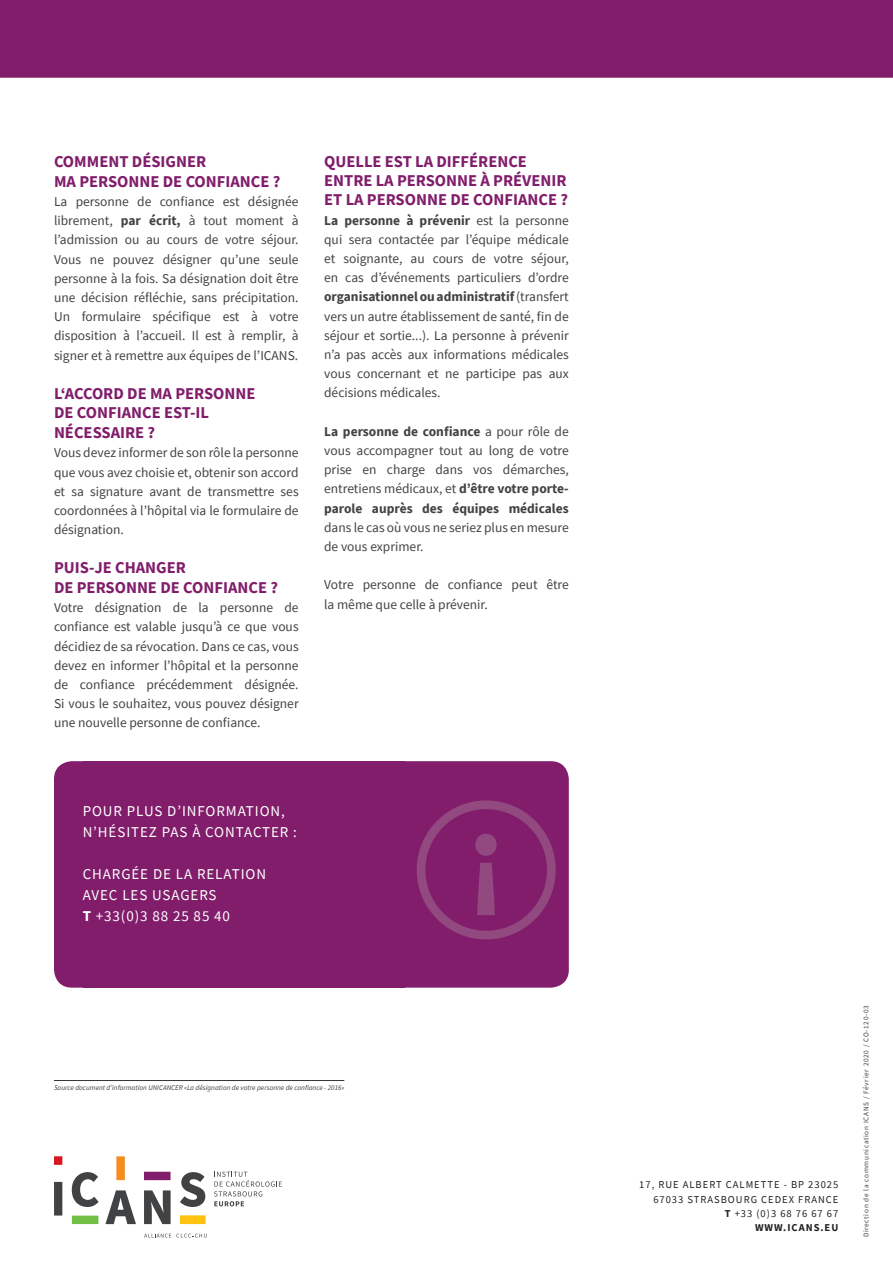
<style>
.page{position:relative;width:893px;height:1263px;background:#fff}
.page>*{position:absolute;margin:0;border:0;box-sizing:border-box;transform-origin:0 0}
.t1{font:700 16.5px/19.8px "Source Sans Pro";color:#811d6b}
.t2{font:15px/21px "Source Sans Pro";letter-spacing:.06em;color:#fff}
.t3{font:13.5px/19.2px "Source Sans Pro";color:#414243;text-align:justify}
.t4{font:10.5px/14.4px "Source Sans Pro";letter-spacing:.095em;color:#231f20;text-align:right}
.t5{font:italic 7.2px "Source Sans Pro";color:#414243}
.t6{font:7.2px "Source Sans Pro";letter-spacing:.095em;color:#414243}
.s1{font-weight:700}
</style>
<div class="page">
<div style="left:0;top:0;width:893px;height:78px;background:#811d6b"></div>
<svg style="left:180px;top:1172px;width:25px;height:35px"></svg>
<svg style="left:144px;top:1190px;width:27px;height:34px"></svg>
<svg style="left:106px;top:1190px;width:30px;height:34px"></svg>
<svg style="left:72px;top:1172px;width:27px;height:35px"></svg>
<div style="left:54px;top:1182px;width:8px;height:33px;background:#414243"></div>
<div style="left:54px;top:1156px;width:8px;height:9px;background:#d7171f"></div>
<div style="left:72px;top:1215px;width:26px;height:9px;background:#71bf44"></div>
<div style="left:116px;top:1156px;width:9px;height:24px;background:#f68b1f"></div>
<div style="left:144px;top:1172px;width:27px;height:8px;background:#811d6b"></div>
<div style="left:180px;top:1215px;width:25px;height:9px;background:#fec210"></div>
<svg style="left:144px;top:1233px;width:63px;height:4px"></svg>
<svg style="left:214px;top:1171px;width:68px;height:35px"></svg>
<div style="left:54px;top:761px;width:515px;height:227px;background:#811d6b;border-radius:18px"></div>
<div style="left:417px;top:800px;width:139px;height:139px;border:9px solid #92497f;border-radius:50%"></div>
<svg style="left:475px;top:834px;width:22px;height:81px"></svg>
<hr style="left:54px;top:1080px;width:290px;height:1px;background:#343739">
<p class="t1" style="left:54px;top:151px;width:228px">COMMENT DÉSIGNER<br>MA PERSONNE DE CONFIANCE ?</p>
<p class="t3" style="left:54px;top:192px;width:246px">La personne de confiance est désignée librement, <span class="s1">par écrit,</span> à tout moment à l’admission ou au cours de votre séjour.<br>Vous ne pouvez désigner qu’une seule personne à la fois. Sa désignation doit être une décision réfléchie, sans précipitation.<br>Un formulaire spécifique est à votre disposition à l’accueil. Il est à remplir, à signer et à remettre aux équipes de l’ICANS.</p>
<p class="t1" style="left:54px;top:383px;width:203px">L‘ACCORD DE MA PERSONNE<br>DE CONFIANCE EST-IL<br>NÉCESSAIRE ?</p>
<p class="t3" style="left:54px;top:443px;width:246px">Vous devez informer de son rôle la personne que vous avez choisie et, obtenir son accord et sa signature avant de transmettre ses coordonnées à l’hôpital via le formulaire de désignation.</p>
<p class="t1" style="left:54px;top:558px;width:226px">PUIS-JE CHANGER<br>DE PERSONNE DE CONFIANCE ?</p>
<p class="t3" style="left:54px;top:598px;width:246px">Votre désignation de la personne de confiance est valable jusqu’à ce que vous décidiez de sa révocation. Dans ce cas, vous devez en informer l’hôpital et la personne de confiance précédemment désignée.<br>Si vous le souhaitez, vous pouvez désigner une nouvelle personne de confiance.</p>
<p class="t1" style="left:324px;top:152px;width:245px;line-height:19.2px">QUELLE EST LA DIFFÉRENCE<br>ENTRE LA PERSONNE À PRÉVENIR<br>ET LA PERSONNE DE CONFIANCE ?</p>
<p class="t3" style="left:324px;top:210px;width:246px"><span class="s1">La personne à prévenir</span> est la personne qui sera contactée par l’équipe médicale et soignante, au cours de votre séjour, en cas d’événements particuliers d’ordre <span class="s1">organisationnel ou administratif</span> (transfert vers un autre établissement de santé, fin de séjour et sortie...). La personne à prévenir n’a pas accès aux informations médicales vous concernant et ne participe pas aux décisions médicales.</p>
<p class="t3" style="left:324px;top:422px;width:246px"><span class="s1">La personne de confiance</span> a pour rôle de vous accompagner tout au long de votre prise en charge dans vos démarches, entretiens médicaux, et <span class="s1">d’être votre porte&shy;parole auprès des équipes médicales</span></p>
<p class="t3" style="left:324px;top:518px;width:246px">dans le cas où vous ne seriez plus en mesure de vous exprimer.</p>
<p class="t3" style="left:324px;top:575px;width:246px">Votre personne de confiance peut être la même que celle à prévenir.</p>
<p class="t2" style="left:83px;top:800px;width:216px">POUR PLUS D’INFORMATION,<br>N’HÉSITEZ PAS À CONTACTER :</p>
<p class="t2" style="left:83px;top:863px;width:185px">CHARGÉE DE LA RELATION<br>AVEC LES USAGERS<br><span class="s1">T</span> +33(0)3 88 25 85 40</p>
<p class="t5" style="left:54px;top:1083px;width:292px">Source document d’information UNICANCER «La désignation de votre personne de confiance - 2016»</p>
<p class="t4" style="left:639px;top:1177px;width:201px">17, RUE ALBERT CALMETTE - BP 23025<br>67033 STRASBOURG CEDEX FRANCE<br><span class="s1">T</span> +33 (0)3 68 76 67 67<br><span class="s1">WWW.ICANS.EU</span></p>
<p class="t6" style="left:861px;top:1237px;width:234px;rotate:-90deg">Direction de la communication ICANS / Février 2020 / CO-120-03</p>
</div>
